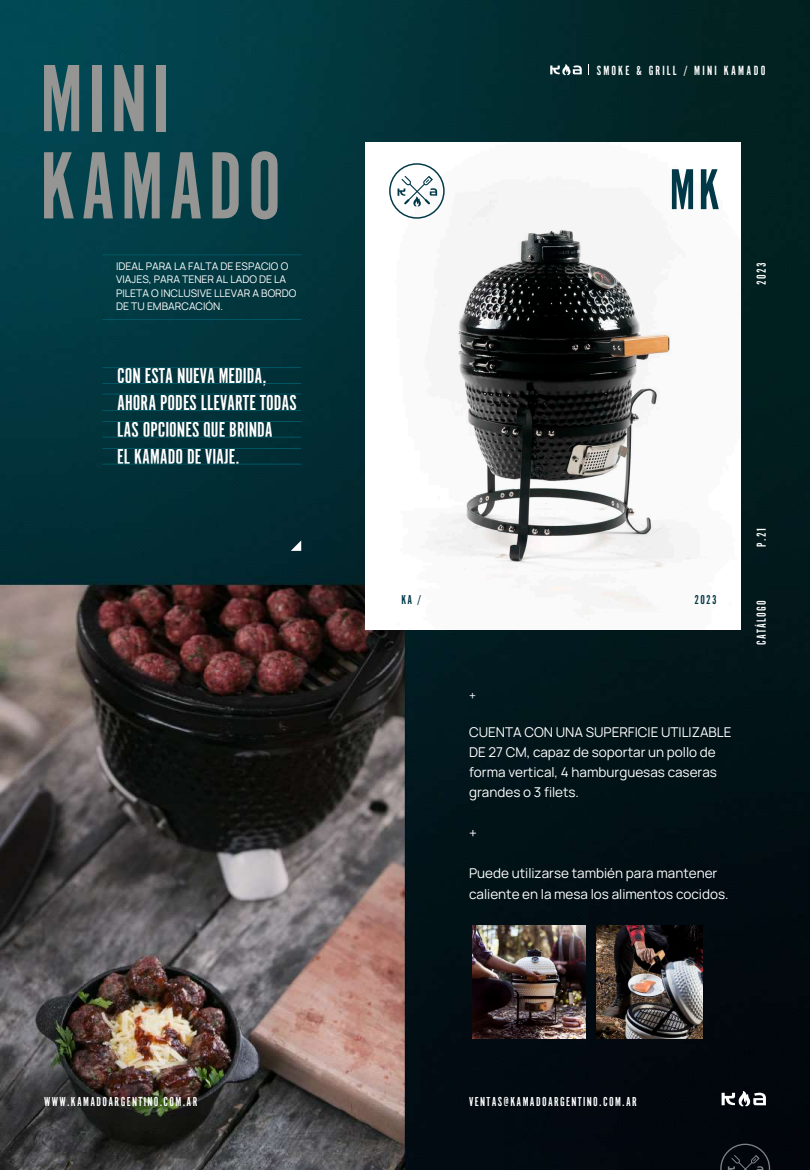
<style>
.page{position:relative;width:810px;height:1170px;background:#fff}
.page>*{position:absolute;margin:0;border:0;box-sizing:border-box;transform-origin:0 0}
.t1{font:99.23px/87.2px "Alternate Got No 1 D";letter-spacing:.05em;color:#959693}
.t2{font:59.85px "Alternate Got No 1 D";color:#003847}
.t3{font:22.5px/27px "Alternate Got No 1 D";color:#fff}
.t4{font:13.88px "Alternate Got No 1 D";letter-spacing:.16em;color:#fff}
.t5{font:200 13.5px/20.2px "Manrope";color:#fff}
.t6{font:13.5px "Alternate Got No 1 D";letter-spacing:.1em;color:#fff}
.t7{font:13.35px "Alternate Got No 1 D";letter-spacing:.1em;color:#003847}
.t8{font:200 12px "Manrope";color:#fff}
.t9{font:200 10.5px/13.5px "Manrope";color:#fff}
</style>
<div class="page">
<img style="left:0;top:0;width:810px;height:1170px">
<img style="left:597px;top:926px;width:105px;height:112px">
<hr style="left:103px;top:319px;width:198px;height:1px;background:#005763">
<hr style="left:103px;top:254px;width:198px;height:1px;background:#005763">
<svg style="left:720px;top:1144px;width:50px;height:26px"></svg>
<svg style="left:722px;top:1091px;width:44px;height:15px"></svg>
<img style="left:366px;top:142px;width:375px;height:488px">
<svg style="left:389px;top:163px;width:56px;height:56px"></svg>
<hr style="left:102px;top:464px;width:199px;height:1px;background:#005763">
<hr style="left:102px;top:448px;width:199px;height:1px;background:#005763">
<hr style="left:102px;top:437px;width:199px;height:1px;background:#005763">
<hr style="left:102px;top:421px;width:199px;height:1px;background:#005763">
<hr style="left:102px;top:410px;width:199px;height:1px;background:#005763">
<hr style="left:102px;top:394px;width:199px;height:1px;background:#005763">
<hr style="left:102px;top:383px;width:199px;height:1px;background:#005763">
<hr style="left:102px;top:367px;width:199px;height:1px;background:#005763">
<svg style="left:550px;top:64px;width:32px;height:11px"></svg>
<img style="left:472px;top:926px;width:113px;height:112px">
<svg style="left:291px;top:540px;width:10px;height:11px"></svg>
<h1 class="t1" style="left:40px;top:55px;width:243px">MINI<br>KAMADO</h1>
<p class="t9" style="left:116px;top:259px;width:182px">IDEAL PARA LA FALTA DE ESPACIO O<br>VIAJES, PARA TENER AL LADO DE LA<br>PILETA O INCLUSIVE LLEVAR A BORDO<br>DE TU EMBARCACIÓN.</p>
<h3 class="t3" style="left:117px;top:362px;width:181px">CON ESTA NUEVA MEDIDA,<br>AHORA PODES LLEVARTE TODAS<br>LAS OPCIONES QUE BRINDA<br>EL KAMADO DE VIAJE.</h3>
<p class="t4" style="left:597px;top:63px;width:170px">SMOKE &amp; GRILL / MINI KAMADO</p>
<h2 class="t2" style="left:670px;top:159px;width:52px">MK</h2>
<p class="t6" style="left:755px;top:285px;width:24px;rotate:-90deg">2023</p>
<p class="t7" style="left:401px;top:592px;width:21px">KA /</p>
<p class="t7" style="left:694px;top:592px;width:24px">2023</p>
<p class="t8" style="left:469px;top:687px;width:8px">+</p>
<p class="t5" style="left:469px;top:721px;width:264px">CUENTA CON UNA SUPERFICIE UTILIZABLE DE 27 CM, capaz de soportar un pollo de forma vertical, 4 hamburguesas caseras grandes o 3 filets.</p>
<p class="t5" style="left:469px;top:822px;width:9px">+</p>
<p class="t5" style="left:469px;top:863px;width:261px">Puede utilizarse también para mantener caliente en la mesa los alimentos cocidos.</p>
<p class="t6" style="left:755px;top:547px;width:20px;rotate:-90deg">P.21</p>
<p class="t6" style="left:755px;top:645px;width:47px;rotate:-90deg">CATÁLOGO</p>
<p class="t6" style="left:44px;top:1095px;width:155px">WWW.KAMADOARGENTINO.COM.AR</p>
<p class="t6" style="left:469px;top:1095px;width:169px">VENTAS@KAMADOARGENTINO.COM.AR</p>
</div>
